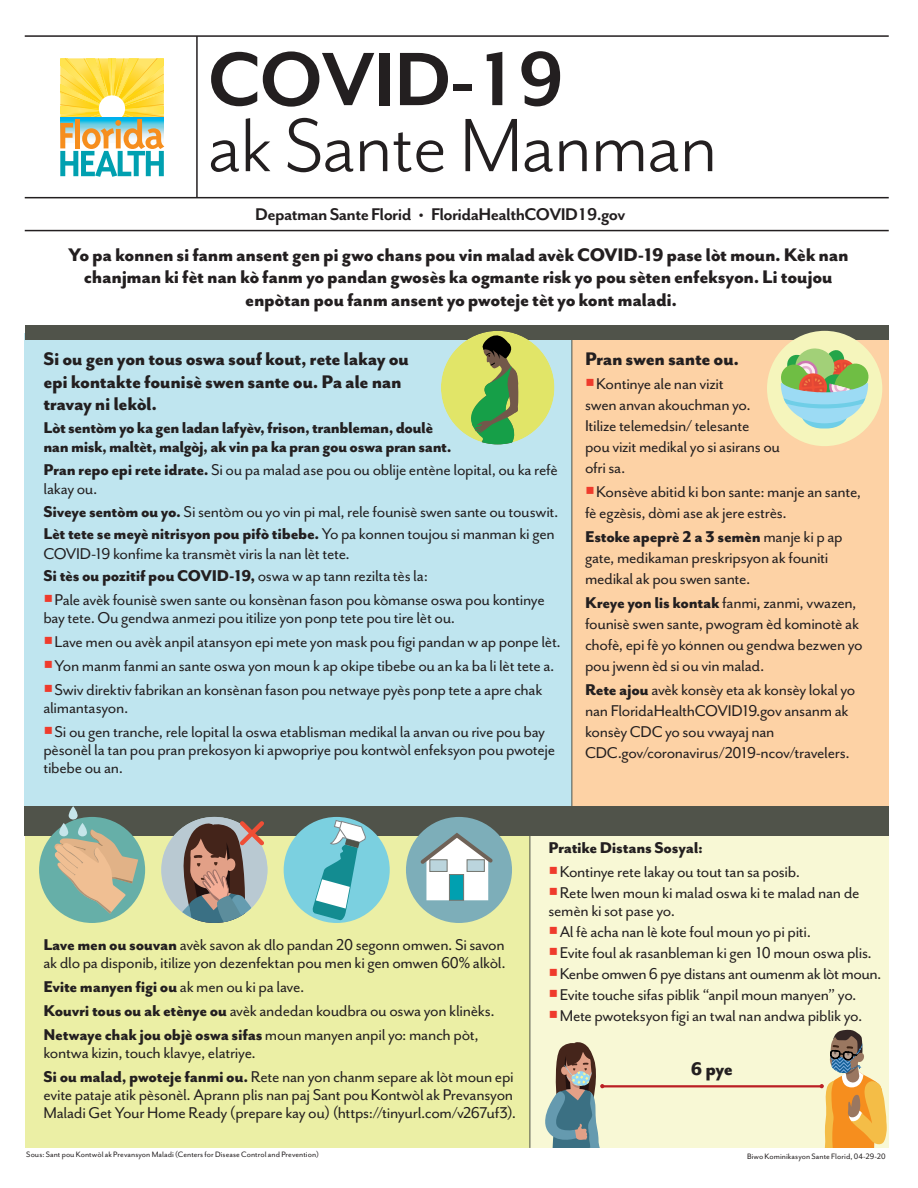
<style>
.page{position:relative;width:918px;height:1188px;background:#fff}
.page>*{position:absolute;margin:0;border:0;box-sizing:border-box;transform-origin:0 0}
.t1{font:87px "Mr Eaves San OT";letter-spacing:-.015em;color:#231f20}
.t2{font:700 87px "Mr Eaves San OT";letter-spacing:-.015em;color:#231f20}
.t3{font:800 21px/22.5px "Mr Eaves San OT";letter-spacing:-.02em;color:#231f20}
.t4{font:700 19.5px "Mr Eaves San OT";letter-spacing:-.03em;color:#231f20}
.t5{font:18px/21px "Mr Eaves San OT";letter-spacing:-.02em;color:#231f20}
.t6{font:800 18px/19.5px "Mr Eaves San OT";letter-spacing:-.025em;color:#231f20}
.t7{font:9px "Mr Eaves San OT";letter-spacing:.005em;color:#231f20}
.s1{font-weight:800}
.s2{color:#ef3b2c}
</style>
<div class="page">
<div style="left:530px;top:822px;width:359px;height:326px;background:#f8f8d5"></div>
<div style="left:572px;top:332px;width:317px;height:475px;background:#fdd2a5"></div>
<div style="left:25px;top:334px;width:547px;height:473px;background:#bfe5ef"></div>
<div style="left:25px;top:812px;width:505px;height:336px;background:#ebefa5"></div>
<hr style="left:196px;top:36px;width:2px;height:162px;background:#231f20">
<hr style="left:25px;top:197px;width:864px;height:1px;background:#231f20">
<hr style="left:25px;top:35px;width:864px;height:2px;background:#231f20">
<svg style="left:60px;top:58px;width:104px;height:119px"></svg>
<hr style="left:571px;top:337px;width:1px;height:474px;background:#50534a">
<div style="left:25px;top:807px;width:864px;height:29px;background:#50534a"></div>
<svg style="left:165px;top:817px;width:103px;height:106px"></svg>
<hr style="left:25px;top:230px;width:864px;height:1px;background:#231f20">
<div style="left:25px;top:325px;width:864px;height:15px;background:#50534a"></div>
<div style="left:767px;top:331px;width:115px;height:115px;background:#f5f5bc;border-radius:50%"></div>
<svg style="left:779px;top:348px;width:91px;height:80px"></svg>
<hr style="left:602px;top:1085px;width:220px;height:2px;background:#bb1f24">
<div style="left:39px;top:817px;width:106px;height:106px;background:#66afa8;border-radius:50%"></div>
<svg style="left:54px;top:806px;width:84px;height:108px"></svg>
<div style="left:284px;top:817px;width:106px;height:106px;background:#7bd0e0;border-radius:50%"></div>
<svg style="left:311px;top:820px;width:55px;height:101px"></svg>
<div style="left:406px;top:817px;width:106px;height:106px;background:#7daeb9;border-radius:50%"></div>
<div style="left:449px;top:874px;width:15px;height:27px;background:#72817f"></div>
<svg style="left:417px;top:830px;width:79px;height:70px"></svg>
<hr style="left:530px;top:812px;width:1px;height:336px;background:#50534a">
<div style="left:441px;top:331px;width:113px;height:113px;background:#e1e568;border-radius:50%"></div>
<svg style="left:458px;top:331px;width:64px;height:113px"></svg>
<svg style="left:545px;top:1042px;width:59px;height:106px"></svg>
<svg style="left:820px;top:1029px;width:67px;height:119px"></svg>
<h1 class="t2" style="left:208px;top:32px;width:358px">COVID-19</h1>
<h1 class="t1" style="left:208px;top:98px;width:511px">ak Sante Manman</h1>
<p class="t4" style="left:255px;top:204px;width:372px">Depatman Sante Florid • FloridaHealthCOVID19.gov</p>
<p class="t3" style="left:68px;top:244px;width:782px;text-align:center">Yo pa konnen si fanm ansent gen pi gwo chans pou vin malad avèk COVID-19 pase lòt moun. Kèk nan chanjman ki fèt nan kò fanm yo pandan gwosès ka ogmante risk yo pou sèten enfeksyon. Li toujou enpòtan pou fanm ansent yo pwoteje tèt yo kont maladi.</p>
<p class="t3" style="left:43px;top:348px;width:367px">Si ou gen yon tous oswa souf kout, rete lakay ou epi kontakte founisè swen sante ou. Pa ale nan travay ni lekòl.</p>
<p class="t6" style="left:43px;top:418px;width:410px">Lòt sentòm yo ka gen ladan lafyèv, frison, tranbleman, doulè nan misk, maltèt, malgòj, ak vin pa ka pran gou oswa pran sant.</p>
<p class="t5" style="left:43px;top:460px;width:516px;line-height:19.5px"><span class="s1">Pran repo epi rete idrate.</span> Si ou pa malad ase pou ou oblije entène lopital, ou ka refè lakay ou.</p>
<p class="t5" style="left:43px;top:500px;width:517px;line-height:22.5px"><span class="s1">Siveye sentòm ou yo.</span> Si sentòm ou yo vin pi mal, rele founisè swen sante ou touswit.<br><span class="s1">Lèt tete se meyè nitrisyon pou pifò tibebe.</span> Yo pa konnen toujou si manman ki gen</p>
<p class="t5" style="left:43px;top:542px;width:386px;line-height:22.5px">COVID-19 konfime ka transmèt viris la nan lèt tete.<br><span class="s1">Si tès ou pozitif pou COVID-19,</span> oswa w ap tann rezilta tès la:</p>
<p class="t5" style="left:43px;top:591px;width:503px;line-height:18px"><span class="s2">○</span>Pale avèk founisè swen sante ou konsènan fason pou kòmanse oswa pou kontinye bay tete. Ou gendwa anmezi pou itilize yon ponp tete pou tire lèt ou.</p>
<p class="t5" style="left:43px;top:632px;width:519px"><span class="s2">○</span>Lave men ou avèk anpil atansyon epi mete yon mask pou figi pandan w ap ponpe lèt.</p>
<p class="t5" style="left:43px;top:656px;width:513px"><span class="s2">○</span>Yon manm fanmi an sante oswa yon moun k ap okipe tibebe ou an ka ba li lèt tete a.</p>
<p class="t5" style="left:43px;top:681px;width:501px;line-height:18px"><span class="s2">○</span>Swiv direktiv fabrikan an konsènan fason pou netwaye pyès ponp tete a apre chak alimantasyon.</p>
<p class="t5" style="left:43px;top:723px;width:513px;line-height:18px"><span class="s2">○</span>Si ou gen tranche, rele lopital la oswa etablisman medikal la anvan ou rive pou bay pèsonèl la tan pou pran prekosyon ki apwopriye pou kontwòl enfeksyon pou pwoteje tibebe ou an.</p>
<p class="t3" style="left:585px;top:348px;width:156px">Pran swen sante ou.</p>
<p class="t5" style="left:585px;top:374px;width:197px"><span class="s2">○</span>Kontinye ale nan vizit<br>swen anvan akouchman yo.<br>Itilize telemedsin/ telesante<br>pou vizit medikal yo si asirans ou ofri sa.</p>
<p class="t5" style="left:585px;top:482px;width:278px"><span class="s2">○</span>Konsève abitid ki bon sante: manje an sante, fè egzèsis, dòmi ase ak jere estrès.</p>
<p class="t5" style="left:585px;top:527px;width:259px"><span class="s1">Estoke apeprè 2 a 3 semèn</span> manje ki p ap gate, medikaman preskripsyon ak founiti medikal ak pou swen sante.</p>
<p class="t5" style="left:585px;top:593px;width:279px"><span class="s1">Kreye yon lis kontak</span> fanmi, zanmi, vwazen, founisè swen sante, pwogram èd kominotè ak chofè, epi fè yo konnen ou gendwa bezwen yo pou jwenn èd si ou vin malad.</p>
<p class="t5" style="left:585px;top:680px;width:272px"><span class="s1">Rete ajou</span> avèk konsèy eta ak konsèy lokal yo nan FloridaHealthCOVID19.gov ansanm ak konsèy CDC yo sou vwayaj nan CDC.gov/coronavirus/2019-ncov/travelers.</p>
<p class="t5" style="left:43px;top:936px;width:464px;line-height:18px"><span class="s1">Lave men ou souvan</span> avèk savon ak dlo pandan 20 segonn omwen. Si savon ak dlo pa disponib, itilize yon dezenfektan pou men ki gen omwen 60% alkòl.</p>
<p class="t5" style="left:43px;top:975px;width:453px;line-height:24px"><span class="s1">Evite manyen figi ou</span> ak men ou ki pa lave.<br><span class="s1">Kouvri tous ou ak etènye ou</span> avèk andedan koudbra ou oswa yon klinèks.<br><span class="s1">Netwaye chak jou objè oswa sifas</span> moun manyen anpil yo: manch pòt,</p>
<p class="t5" style="left:43px;top:1041px;width:472px;line-height:24px">kontwa kizin, touch klavye, elatriye.<br><span class="s1">Si ou malad, pwoteje fanmi ou.</span> Rete nan yon chanm separe ak lòt moun epi</p>
<p class="t5" style="left:43px;top:1086px;width:474px;line-height:18px">evite pataje atik pèsonèl. Aprann plis nan paj Sant pou Kontwòl ak Prevansyon<br>Maladi Get Your Home Ready (prepare kay ou) (https://tinyurl.com/v267uf3).</p>
<p class="t6" style="left:549px;top:838px;width:156px">Pratike Distans Sosyal:</p>
<p class="t5" style="left:549px;top:861px;width:253px"><span class="s2">○</span>Kontinye rete lakay ou tout tan sa posib.</p>
<p class="t5" style="left:548px;top:884px;width:313px;line-height:18px"><span class="s2">○</span>Rete lwen moun ki malad oswa ki te malad nan de semèn ki sot pase yo.</p>
<p class="t5" style="left:548px;top:921px;width:264px"><span class="s2">○</span>Al fè acha nan lè kote foul moun yo pi piti.</p>
<p class="t5" style="left:548px;top:942px;width:325px"><span class="s2">○</span>Evite foul ak rasanbleman ki gen 10 moun oswa plis.</p>
<p class="t5" style="left:548px;top:963px;width:334px"><span class="s2">○</span>Kenbe omwen 6 pye distans ant oumenm ak lòt moun.</p>
<p class="t5" style="left:548px;top:984px;width:310px"><span class="s2">○</span>Evite touche sifas piblik “anpil moun manyen” yo.</p>
<p class="t5" style="left:548px;top:1005px;width:315px"><span class="s2">○</span>Mete pwoteksyon figi an twal nan andwa piblik yo.</p>
<p class="t3" style="left:691px;top:1057px;width:44px">6 pye</p>
<p class="t7" style="left:26px;top:1150px;width:294px">Sous: Sant pou Kontwòl ak Prevansyon Maladi (Centers for Disease Control and Prevention)</p>
<p class="t7" style="left:747px;top:1151px;width:140px">Biwo Kominikasyon Sante Florid, 04-29-20</p>
</div>
